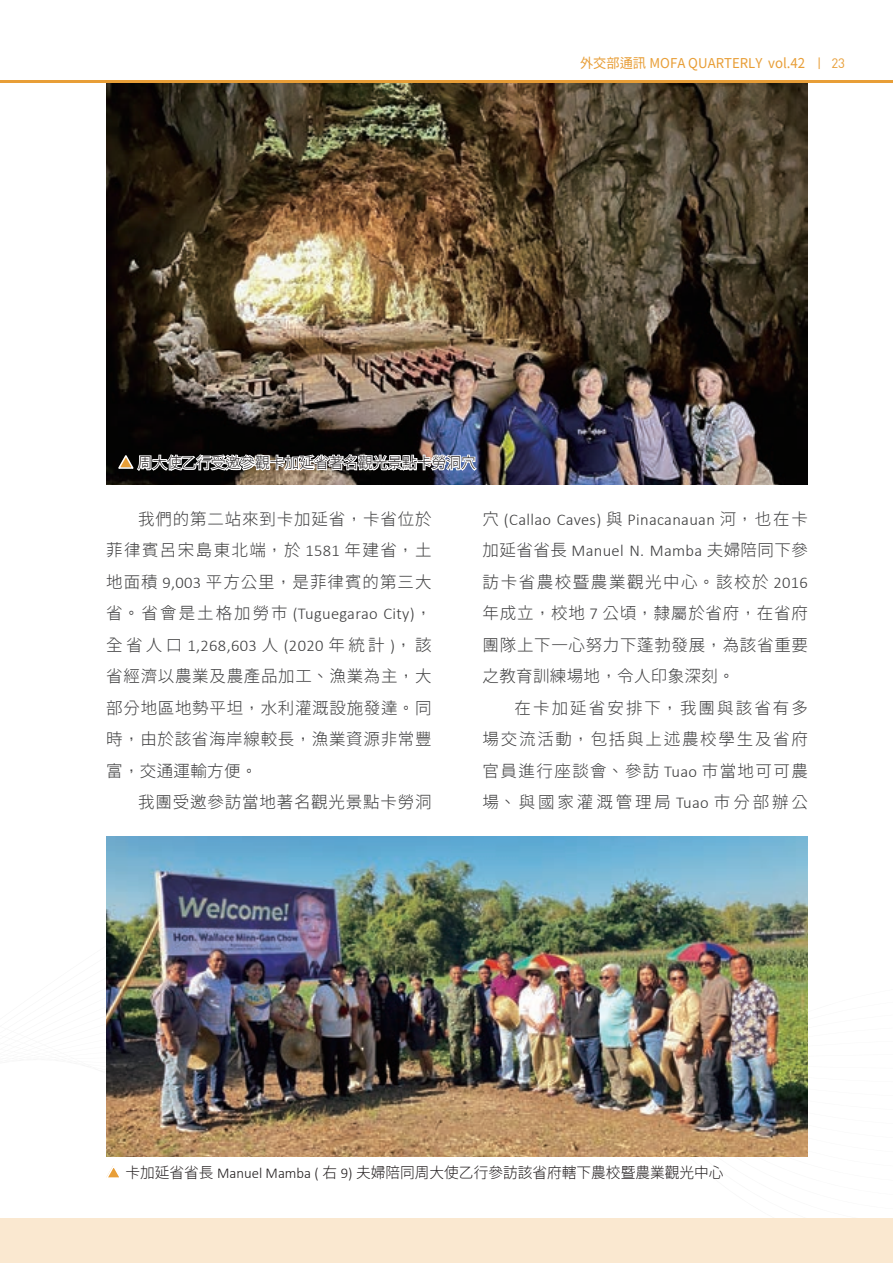
<style>
.page{position:relative;width:893px;height:1263px;background:#fff}
.page>*{position:absolute;margin:0;border:0;box-sizing:border-box;transform-origin:0 0}
.t1{font:300 16.5px/31.5px "Taipei Sans TC Beta";letter-spacing:.05em;color:#3e3e3f;text-align:justify}
.t2{font:300 16.5px/31.5px "Calibri";letter-spacing:.02em;color:#3e3e3f}
.t3{font:300 15px "Taipei Sans TC Beta";color:#231f20}
.t4{font:13.5px "Taipei Sans TC Beta";color:#e89e37}
.s1{font-family:"DIN Pro"}
.s2{font-family:"Calibri"}
.s3{font-family:"Taipei Sans TC Beta"}
</style>
<div class="page">
<div style="left:0;top:1218px;width:893px;height:45px;background:#fae8d0"></div>
<img style="left:106px;top:83px;width:702px;height:402px">
<img style="left:106px;top:836px;width:702px;height:321px">
<hr style="left:0;top:81px;width:893px;height:2px;background:#e89e37">
<img style="left:117px;top:307px;width:362px;height:167px">
<p class="t4" style="left:580px;top:56px;width:267px">外交部通訊 MOFA QUARTERLY vol.42 <span class="s1">| 23</span></p>
<p class="t3" style="left:138px;top:454px;width:340px">周大使乙行受邀參觀卡加延省著名觀光景點卡勞洞穴</p>
<p class="t1" style="left:106px;top:503px;width:327px;text-indent:32px">我們的第二站來到卡加延省，卡省位於菲律賓呂宋島東北端，於 <span class="s2">1581</span> 年建省，土地面積 <span class="s2">9,003</span> 平方公里，是菲律賓的第三大</p>
<p class="t2" style="left:106px;top:598px;width:327px"><span class="s3">省。省會是土格加勞市</span> (Tuguegarao City)<span class="s3">，全省人口</span> 1,268,603 <span class="s3">人</span> (2020 <span class="s3">年統計</span> )<span class="s3">，該</span></p>
<p class="t1" style="left:106px;top:661px;width:327px">省經濟以農業及農產品加工、漁業為主，大部分地區地勢平坦，水利灌溉設施發達。同時，由於該省海岸線較長，漁業資源非常豐富，交通運輸方便。</p>
<p class="t1" style="left:138px;top:787px;width:295px">我團受邀參訪當地著名觀光景點卡勞洞</p>
<p class="t2" style="left:483px;top:503px;width:327px"><span class="s3">穴</span> (Callao Caves) <span class="s3">與</span> Pinacanauan <span class="s3">河，也在卡加延省省長</span> Manuel N. Mamba <span class="s3">夫婦陪同下參</span></p>
<p class="t1" style="left:483px;top:566px;width:327px">訪卡省農校暨農業觀光中心。該校於 <span class="s2">2016</span>年成立，校地 <span class="s2">7</span> 公頃，隸屬於省府，在省府團隊上下一心努力下蓬勃發展，為該省重要之教育訓練場地，令人印象深刻。</p>
<p class="t1" style="left:483px;top:692px;width:327px;text-indent:32px">在卡加延省安排下，我團與該省有多場交流活動，包括與上述農校學生及省府官員進行座談會、參訪 <span class="s2">Tuao</span> 市當地可可農場、與國家灌溉管理局 <span class="s2">Tuao</span> 市分部辦公</p>
<p class="t3" style="left:125px;top:1164px;width:600px">卡加延省省長 <span class="s2">Manuel Mamba (</span> 右 <span class="s2">9)</span> 夫婦陪同周大使乙行參訪該省府轄下農校暨農業觀光中心</p>
</div>
